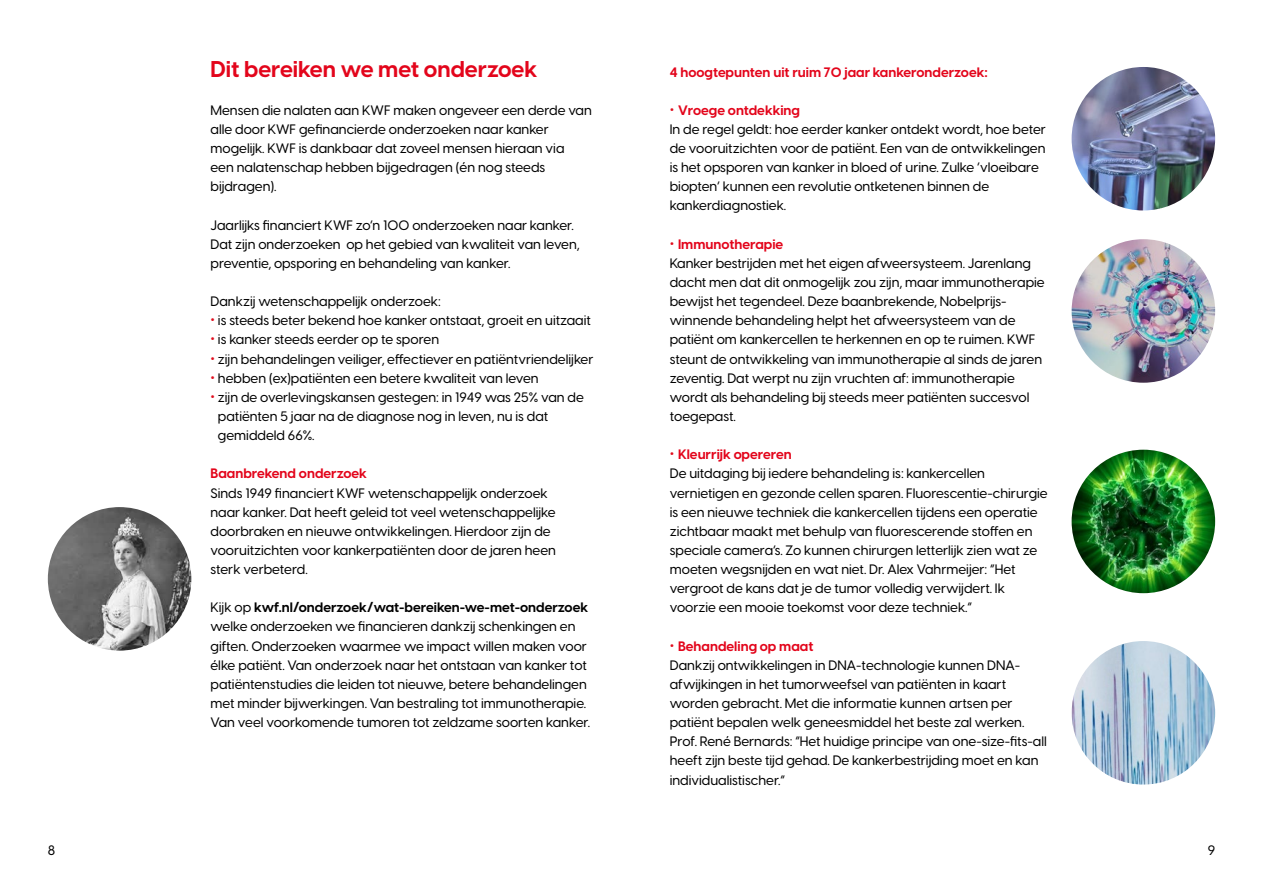
<style>
.page{position:relative;width:1263px;height:893px;background:#fff}
.page>*{position:absolute;margin:0;border:0;box-sizing:border-box;transform-origin:0 0}
.t1{font:700 22.5px "Visby CF";color:#e3051b}
.t2{font:500 13.5px/19.2px "Visby CF";color:#000}
.t3{font:700 13.5px "Visby CF";color:#e3051b}
.s1{font-weight:700;font-size:18px;color:#e10e1e}
.s2{font-weight:700}
.s3{font-weight:700;color:#e3051b}
</style>
<div class="page">
<img style="left:48px;top:507px;width:143px;height:144px;border-radius:72px">
<img style="left:1071px;top:67px;width:144px;height:143px;border-radius:72px">
<img style="left:1071px;top:239px;width:144px;height:144px;border-radius:72px">
<img style="left:1071px;top:641px;width:144px;height:143px;border-radius:72px">
<img style="left:1071px;top:450px;width:144px;height:143px;border-radius:72px">
<h1 class="t1" style="left:210px;top:54px;width:328px">Dit bereiken we met onderzoek</h1>
<p class="t2" style="left:210px;top:100px;width:383px">Mensen die nalaten aan KWF maken ongeveer een derde van alle door KWF gefinancierde onderzoeken naar kanker mogelijk. KWF is dankbaar dat zoveel mensen hieraan via<br>een nalatenschap hebben bijgedragen (én nog steeds bijdragen).</p>
<p class="t2" style="left:210px;top:215px;width:371px">Jaarlijks financiert KWF zo’n 100 onderzoeken naar kanker.<br>Dat zijn onderzoeken op het gebied van kwaliteit van leven, preventie, opsporing en behandeling van kanker.</p>
<p class="t2" style="left:210px;top:292px;width:232px">Dankzij wetenschappelijk onderzoek:</p>
<p class="t2" style="left:210px;top:311px;width:382px"><span class="s1">•</span> is steeds beter bekend hoe kanker ontstaat, groeit en uitzaait</p>
<p class="t2" style="left:210px;top:330px;width:230px"><span class="s1">•</span> is kanker steeds eerder op te sporen</p>
<p class="t2" style="left:210px;top:349px;width:384px"><span class="s1">•</span> zijn behandelingen veiliger, effectiever en patiëntvriendelijker</p>
<p class="t2" style="left:210px;top:368px;width:330px"><span class="s1">•</span> hebben (ex)patiënten een betere kwaliteit van leven</p>
<p class="t2" style="left:218px;top:387px;width:367px;text-indent:-7px"><span class="s1">•</span> zijn de overlevingskansen gestegen: in 1949 was 25% van de patiënten 5 jaar na de diagnose nog in leven, nu is dat gemiddeld 66%.</p>
<p class="t3" style="left:210px;top:465px;width:158px">Baanbrekend onderzoek</p>
<p class="t2" style="left:210px;top:483px;width:347px">Sinds 1949 financiert KWF wetenschappelijk onderzoek naar kanker. Dat heeft geleid tot veel wetenschappelijke doorbraken en nieuwe ontwikkelingen. Hierdoor zijn de vooruitzichten voor kankerpatiënten door de jaren heen sterk verbeterd.</p>
<p class="t2" style="left:210px;top:598px;width:381px">Kijk op <span class="s2">kwf.nl/onderzoek/wat-bereiken-we-met-onderzoek </span>welke onderzoeken we financieren dankzij schenkingen en giften. Onderzoeken waarmee we impact willen maken voor élke patiënt. Van onderzoek naar het ontstaan van kanker tot patiëntenstudies die leiden tot nieuwe, betere behandelingen met minder bijwerkingen. Van bestraling tot immunotherapie.<br>Van veel voorkomende tumoren tot zeldzame soorten kanker.</p>
<p class="t3" style="left:670px;top:63px;width:320px">4 hoogtepunten uit ruim 70 jaar kankeronderzoek:</p>
<p class="t2" style="left:670px;top:100px;width:378px"><span class="s1">•</span> <span class="s3">Vroege ontdekking<br></span>In de regel geldt: hoe eerder kanker ontdekt wordt, hoe beter de vooruitzichten voor de patiënt. Een van de ontwikkelingen is het opsporen van kanker in bloed of urine. Zulke ‘vloeibare biopten’ kunnen een revolutie ontketenen binnen de kankerdiagnostiek.</p>
<p class="t2" style="left:670px;top:234px;width:376px"><span class="s1">•</span> <span class="s3">Immunotherapie<br></span>Kanker bestrijden met het eigen afweersysteem. Jarenlang dacht men dat dit onmogelijk zou zijn, maar immunotherapie bewijst het tegendeel. Deze baanbrekende, Nobelprijs&shy;winnende behandeling helpt het afweersysteem van de patiënt om kankercellen te herkennen en op te ruimen. KWF steunt de ontwikkeling van immunotherapie al sinds de jaren zeventig. Dat werpt nu zijn vruchten af: immunotherapie wordt als behandeling bij steeds meer patiënten succesvol toegepast.</p>
<p class="t2" style="left:670px;top:445px;width:379px"><span class="s1">•</span> <span class="s3">Kleurrijk opereren<br></span>De uitdaging bij iedere behandeling is: kankercellen vernietigen en gezonde cellen sparen. Fluorescentie-chirurgie is een nieuwe techniek die kankercellen tijdens een operatie zichtbaar maakt met behulp van fluorescerende stoffen en speciale camera’s. Zo kunnen chirurgen letterlijk zien wat ze moeten wegsnijden en wat niet. Dr. Alex Vahrmeijer: “Het vergroot de kans dat je de tumor volledig verwijdert. Ik voorzie een mooie toekomst voor deze techniek.”</p>
<p class="t2" style="left:670px;top:636px;width:378px"><span class="s1">•</span> <span class="s3">Behandeling op maat<br></span>Dankzij ontwikkelingen in DNA-technologie kunnen DNA&shy;afwijkingen in het tumorweefsel van patiënten in kaart worden gebracht. Met die informatie kunnen artsen per patiënt bepalen welk geneesmiddel het beste zal werken.<br>Prof. René Bernards: ”Het huidige principe van one-size-fits-all heeft zijn beste tijd gehad. De kankerbestrijding moet en kan individualistischer.”</p>
<p class="t2" style="left:48px;top:840px;width:9px">8</p>
<p class="t2" style="left:1208px;top:840px;width:9px">9</p>
</div>
